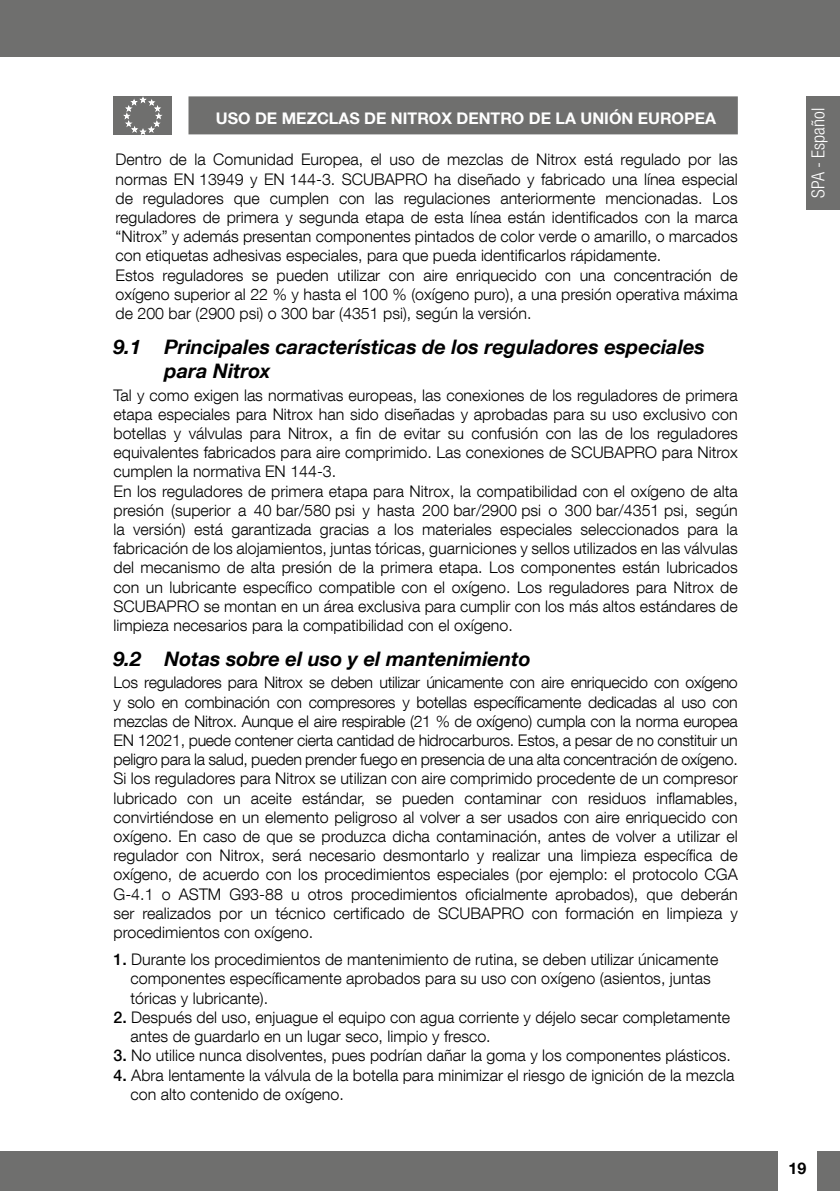
<style>
.page{position:relative;width:840px;height:1191px;background:#fff}
.page>*{position:absolute;margin:0;border:0;box-sizing:border-box;transform-origin:0 0}
.t1{font:italic 700 20px/24px "Helvetica Neue LT Com";color:#000}
.t2{font:300 condensed 18px "Helvetica Neue LT Com";color:#fff}
.t3{font:300 16px/19.2px "Helvetica Neue LT Com";color:#000}
.t4{font:700 16px "Helvetica Neue LT Com";color:#fff}
.t5{font:700 16px "Helvetica Neue LT Com";color:#000}
.s1{font-weight:500}
</style>
<div class="page">
<div style="left:0;top:0;width:839px;height:57px;background:#6f6f6e"></div>
<div style="left:0;top:1151px;width:777px;height:40px;background:#6f6f6e"></div>
<div style="left:816px;top:1151px;width:23px;height:40px;background:#6f6f6e"></div>
<div style="left:805px;top:96px;width:34px;height:114px;background:#6f6f6e"></div>
<div style="left:113px;top:97px;width:59px;height:38px;background:#6f6f6e"></div>
<svg style="left:124px;top:98px;width:37px;height:36px"></svg>
<div style="left:188px;top:96px;width:549px;height:38px;background:#6f6f6e"></div>
<p class="t4" style="left:216px;top:112px;width:501px">USO DE MEZCLAS DE NITROX DENTRO DE LA UNIÓN EUROPEA</p>
<p class="t3" style="left:115px;top:150px;width:623px">Dentro de la Comunidad Europea, el uso de mezclas de Nitrox está regulado por las normas EN 13949 y EN 144-3. SCUBAPRO ha diseñado y fabricado una línea especial de reguladores que cumplen con las regulaciones anteriormente mencionadas. Los reguladores de primera y segunda etapa de esta línea están identificados con la marca “Nitrox” y además presentan componentes pintados de color verde o amarillo, o marcados con etiquetas adhesivas especiales, para que pueda identificarlos rápidamente.<br>Estos reguladores se pueden utilizar con aire enriquecido con una concentración de oxígeno superior al 22 % y hasta el 100 % (oxígeno puro), a una presión operativa máxima de 200 bar (2900 psi) o 300 bar (4351 psi), según la versión.</p>
<p class="t1" style="left:164px;top:335px;width:541px;text-indent:-51px">9.1 Principales características de los reguladores especiales para Nitrox</p>
<p class="t3" style="left:113px;top:385px;width:625px">Tal y como exigen las normativas europeas, las conexiones de los reguladores de primera etapa especiales para Nitrox han sido diseñadas y aprobadas para su uso exclusivo con botellas y válvulas para Nitrox, a fin de evitar su confusión con las de los reguladores equivalentes fabricados para aire comprimido. Las conexiones de SCUBAPRO para Nitrox cumplen la normativa EN 144-3.<br>En los reguladores de primera etapa para Nitrox, la compatibilidad con el oxígeno de alta presión (superior a 40 bar/580 psi y hasta 200 bar/2900 psi o 300 bar/4351 psi, según la versión) está garantizada gracias a los materiales especiales seleccionados para la fabricación de los alojamientos, juntas tóricas, guarniciones y sellos utilizados en las válvulas del mecanismo de alta presión de la primera etapa. Los componentes están lubricados con un lubricante específico compatible con el oxígeno. Los reguladores para Nitrox de SCUBAPRO se montan en un área exclusiva para cumplir con los más altos estándares de limpieza necesarios para la compatibilidad con el oxígeno.</p>
<p class="t1" style="left:113px;top:646px;width:418px">9.2 Notas sobre el uso y el mantenimiento</p>
<p class="t3" style="left:113px;top:672px;width:625px;text-align:justify">Los reguladores para Nitrox se deben utilizar únicamente con aire enriquecido con oxígeno y solo en combinación con compresores y botellas específicamente dedicadas al uso con mezclas de Nitrox. Aunque el aire respirable (21 % de oxígeno) cumpla con la norma europea EN 12021, puede contener cierta cantidad de hidrocarburos. Estos, a pesar de no constituir un peligro para la salud, pueden prender fuego en presencia de una alta concentración de oxígeno.<br>Si los reguladores para Nitrox se utilizan con aire comprimido procedente de un compresor lubricado con un aceite estándar, se pueden contaminar con residuos inflamables, convirtiéndose en un elemento peligroso al volver a ser usados con aire enriquecido con oxígeno. En caso de que se produzca dicha contaminación, antes de volver a utilizar el regulador con Nitrox, será necesario desmontarlo y realizar una limpieza específica de oxígeno, de acuerdo con los procedimientos especiales (por ejemplo: el protocolo CGA G-4.1 o ASTM G93-88 u otros procedimientos oficialmente aprobados), que deberán ser realizados por un técnico certificado de SCUBAPRO con formación en limpieza y procedimientos con oxígeno.</p>
<p class="t3" style="left:130px;top:949px;width:589px;text-indent:-17px"><span class="s1">1.</span> Durante los procedimientos de mantenimiento de rutina, se deben utilizar únicamente componentes específicamente aprobados para su uso con oxígeno (asientos, juntas tóricas y lubricante).</p>
<p class="t3" style="left:130px;top:1007px;width:600px;text-indent:-17px"><span class="s1">2.</span> Después del uso, enjuague el equipo con agua corriente y déjelo secar completamente antes de guardarlo en un lugar seco, limpio y fresco.</p>
<p class="t3" style="left:113px;top:1045px;width:618px"><span class="s1">3.</span> No utilice nunca disolventes, pues podrían dañar la goma y los componentes plásticos.</p>
<p class="t3" style="left:130px;top:1064px;width:605px;text-indent:-17px"><span class="s1">4.</span> Abra lentamente la válvula de la botella para minimizar el riesgo de ignición de la mezcla con alto contenido de oxígeno.</p>
<p class="t2" style="left:810px;top:198px;width:91px;rotate:-90deg">SPA - Español</p>
<p class="t5" style="left:788px;top:1162px;width:19px">19</p>
</div>
